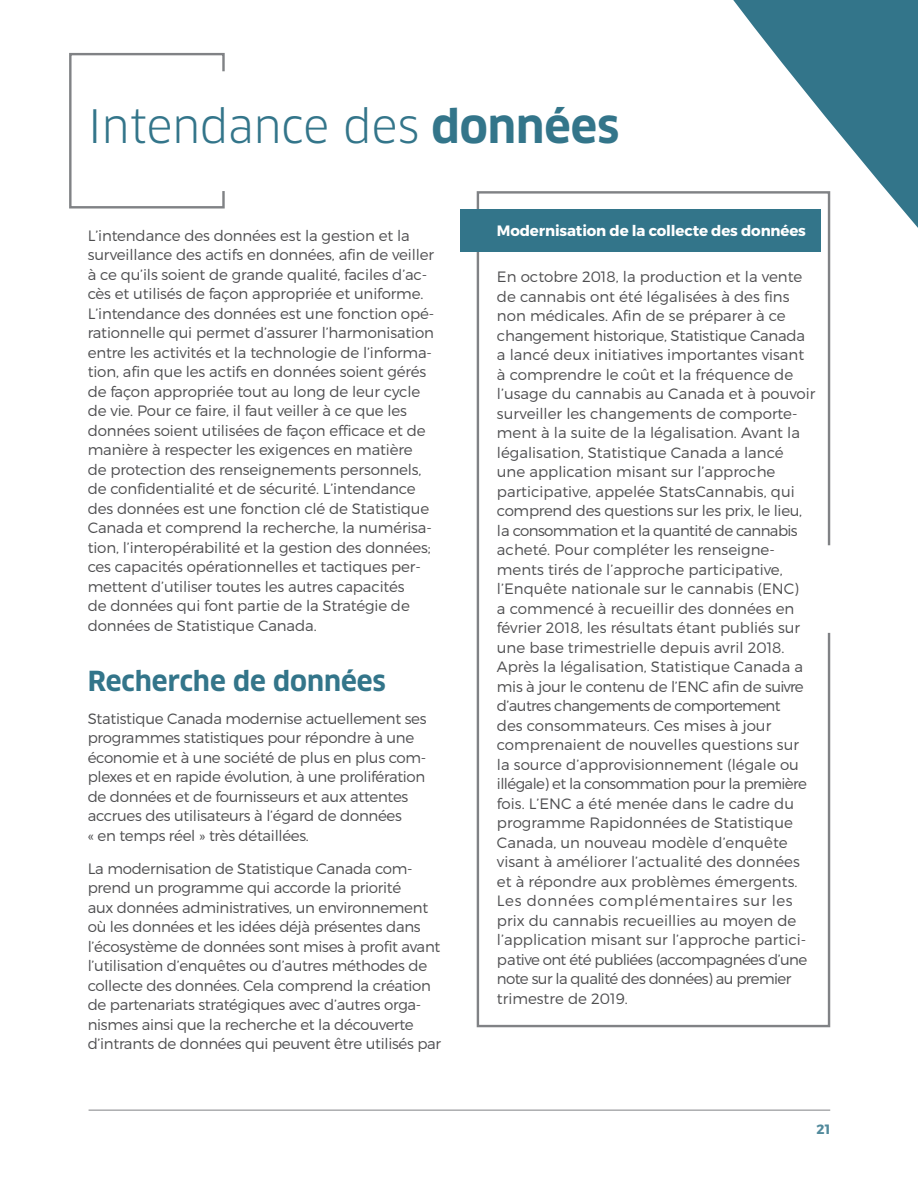
<style>
.page{position:relative;width:918px;height:1188px;background:#fff}
.page>*{position:absolute;margin:0;border:0;box-sizing:border-box;transform-origin:0 0}
.t1{font:45px "Clan OT";color:#33758a}
.t2{font:700 27px "Clan OT";color:#33758a}
.t3{font:300 15px/19.5px "Montserrat";letter-spacing:-.01em;color:#4d4d4f}
.t4{font:700 15px "Montserrat";letter-spacing:-.01em;color:#fff}
.t5{font:700 13.5px "Montserrat";color:#528a9c}
.s1{font-weight:700}
</style>
<div class="page">
<hr style="left:89px;top:1110px;width:741px;height:1px;background:#808285">
<svg style="left:733px;top:0;width:185px;height:228px;fill:#33758a"></svg>
<svg style="left:69px;top:52px;width:156px;height:157px"></svg>
<svg style="left:475px;top:190px;width:356px;height:838px"></svg>
<div style="left:460px;top:210px;width:361px;height:42px;background:#33758a"></div>
<h1 class="t1" style="left:88px;top:100px;width:533px">Intendance des <span class="s1">données</span></h1>
<p class="t3" style="left:88px;top:226px;width:348px">L’intendance des données est la gestion et la surveillance des actifs en données, afin de veiller à ce qu’ils soient de grande qualité, faciles d’ac&shy;cès et utilisés de façon appropriée et uniforme.<br>L’intendance des données est une fonction opé&shy;rationnelle qui permet d’assurer l’harmonisation entre les activités et la technologie de l’informa&shy;tion, afin que les actifs en données soient gérés de façon appropriée tout au long de leur cycle de vie. Pour ce faire, il faut veiller à ce que les données soient utilisées de façon efficace et de manière à respecter les exigences en matière de protection des renseignements personnels, de confidentialité et de sécurité. L’intendance des données est une fonction clé de Statistique Canada et comprend la recherche, la numérisa&shy;tion, l’interopérabilité et la gestion des données; ces capacités opérationnelles et tactiques per&shy;mettent d’utiliser toutes les autres capacités<br>de données qui font partie de la Stratégie de données de Statistique Canada.</p>
<h2 class="t2" style="left:88px;top:665px;width:300px">Recherche de données</h2>
<p class="t3" style="left:88px;top:709px;width:340px">Statistique Canada modernise actuellement ses programmes statistiques pour répondre à une économie et à une société de plus en plus com&shy;plexes et en rapide évolution, à une prolifération de données et de fournisseurs et aux attentes accrues des utilisateurs à l’égard de données<br>« en temps réel » très détaillées.</p>
<p class="t3" style="left:88px;top:859px;width:355px">La modernisation de Statistique Canada com&shy;prend un programme qui accorde la priorité<br>aux données administratives, un environnement où les données et les idées déjà présentes dans l’écosystème de données sont mises à profit avant l’utilisation d’enquêtes ou d’autres méthodes de collecte des données. Cela comprend la création de partenariats stratégiques avec d’autres orga&shy;nismes ainsi que la recherche et la découverte d’intrants de données qui peuvent être utilisés par</p>
<p class="t4" style="left:497px;top:221px;width:311px">Modernisation de la collecte des données</p>
<p class="t3" style="left:497px;top:267px;width:320px">En octobre 2018, la production et la vente de cannabis ont été légalisées à des fins non médicales. Afin de se préparer à ce changement historique, Statistique Canada a lancé deux initiatives importantes visant à comprendre le coût et la fréquence de l’usage du cannabis au Canada et à pouvoir surveiller les changements de comporte&shy;ment à la suite de la légalisation. Avant la légalisation, Statistique Canada a lancé une application misant sur l’approche participative, appelée StatsCannabis, qui comprend des questions sur les prix, le lieu, la consommation et la quantité de cannabis acheté. Pour compléter les renseigne&shy;ments tirés de l’approche participative, l’Enquête nationale sur le cannabis (ENC)<br>a commencé à recueillir des données en février 2018, les résultats étant publiés sur une base trimestrielle depuis avril 2018.<br>Après la légalisation, Statistique Canada a mis à jour le contenu de l’ENC afin de suivre d’autres changements de comportement<br>des consommateurs. Ces mises à jour comprenaient de nouvelles questions sur la source d’approvisionnement (légale ou illégale) et la consommation pour la première fois. L’ENC a été menée dans le cadre du programme Rapidonnées de Statistique Canada, un nouveau modèle d’enquête visant à améliorer l’actualité des données et à répondre aux problèmes émergents.<br>Les données complémentaires sur les prix du cannabis recueillies au moyen de l’application misant sur l’approche partici&shy;pative ont été publiées (accompagnées d’une note sur la qualité des données) au premier trimestre de 2019.</p>
<p class="t5" style="left:817px;top:1121px;width:15px">21</p>
</div>
